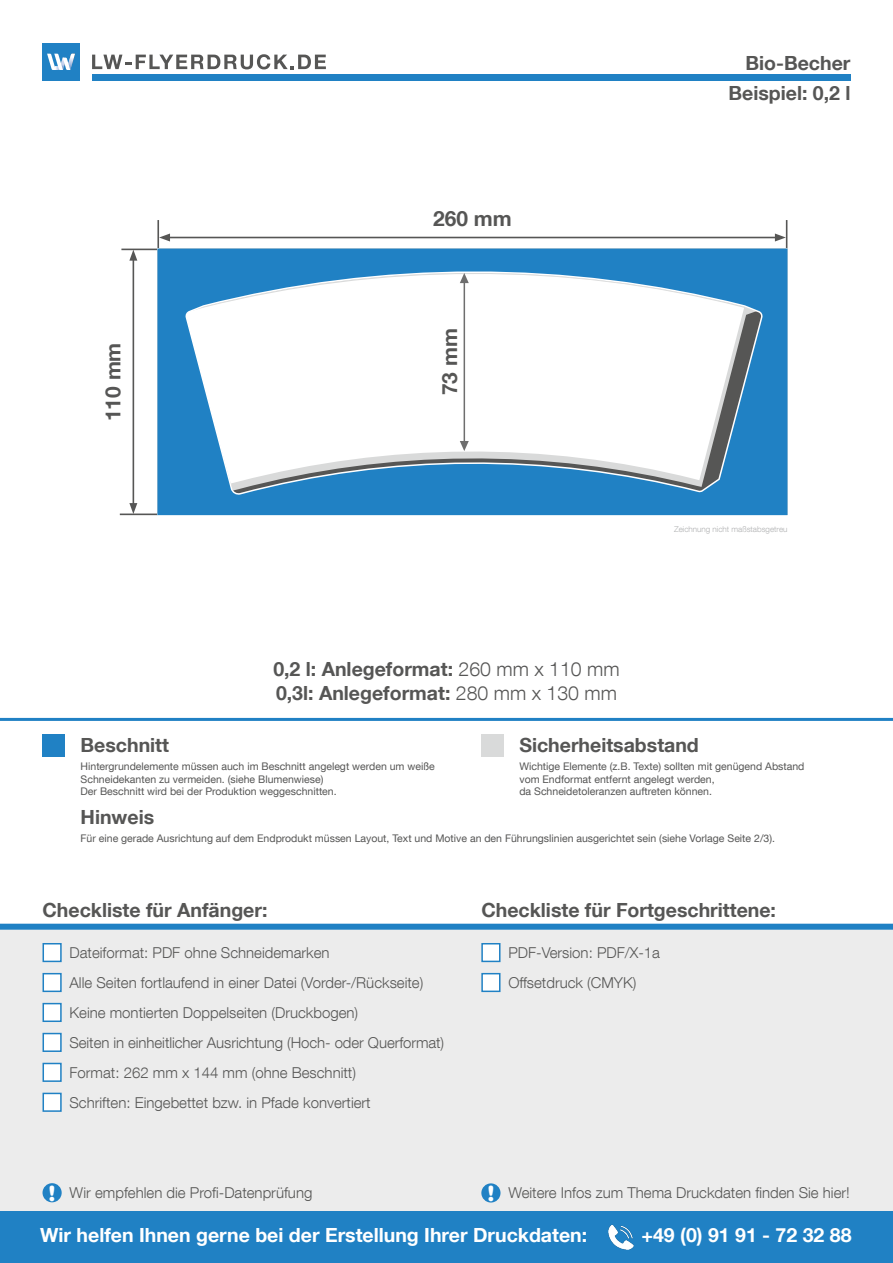
<style>
.page{position:relative;width:893px;height:1263px;background:#fff}
.page>*{position:absolute;margin:0;border:0;box-sizing:border-box;transform-origin:0 0}
.t1{font:900 21px "Helvetica Rounded";color:#fff}
.t2{font:700 20.85px "Helvetica Neue LT Com";color:#565655}
.t3{font:700 19.5px "Helvetica Neue LT Com";color:#565655}
.t4{font:700 19.5px "Helvetica Neue LT Com";color:#fff}
.t5{font:300 15px "Helvetica Neue LT Com";color:#565655}
.t6{font:10.5px/12.6px "Helvetica Neue LT Com";color:#565655}
.t7{font:300 8.1px "Helvetica Neue LT Com";color:#b1b2b3}
.s1{font-weight:300}
</style>
<div class="page">
<div style="left:0;top:927px;width:893px;height:309px;background:#ececec"></div>
<div style="left:0;top:924px;width:893px;height:6px;background:#2081c4"></div>
<hr style="left:0;top:718px;width:893px;height:3px;background:#2081c4">
<div style="left:43px;top:943px;width:19px;height:19px;background:#fff;border:2px solid #2081c4"></div>
<div style="left:481px;top:943px;width:19px;height:19px;background:#fff;border:2px solid #2081c4"></div>
<div style="left:43px;top:973px;width:19px;height:19px;background:#fff;border:2px solid #2081c4"></div>
<div style="left:481px;top:973px;width:19px;height:19px;background:#fff;border:2px solid #2081c4"></div>
<div style="left:43px;top:1003px;width:19px;height:19px;background:#fff;border:2px solid #2081c4"></div>
<div style="left:43px;top:1033px;width:19px;height:19px;background:#fff;border:2px solid #2081c4"></div>
<div style="left:43px;top:1063px;width:19px;height:19px;background:#fff;border:2px solid #2081c4"></div>
<div style="left:43px;top:1093px;width:19px;height:19px;background:#fff;border:2px solid #2081c4"></div>
<div style="left:43px;top:1183px;width:19px;height:19px;background:#2081c4;border-radius:50%"></div>
<div style="left:481px;top:1183px;width:19px;height:19px;background:#2081c4;border-radius:50%"></div>
<div style="left:0;top:1212px;width:893px;height:51px;background:#2081c4"></div>
<img style="left:608px;top:1224px;width:26px;height:26px">
<hr style="left:121px;top:249px;width:38px;height:1px;background:#565655">
<hr style="left:786px;top:220px;width:1px;height:38px;background:#565655">
<hr style="left:120px;top:513px;width:37px;height:2px;background:#565655">
<hr style="left:157px;top:220px;width:2px;height:38px;background:#565655">
<hr style="left:133px;top:258px;width:1px;height:248px;background:#565655">
<svg style="left:129px;top:250px;width:8px;height:11px"></svg>
<svg style="left:129px;top:503px;width:8px;height:11px"></svg>
<hr style="left:167px;top:237px;width:610px;height:1px;background:#565655">
<svg style="left:775px;top:233px;width:11px;height:8px"></svg>
<svg style="left:159px;top:233px;width:11px;height:8px"></svg>
<div style="left:92px;top:74px;width:758px;height:6px;background:#2081c4"></div>
<svg style="left:92px;top:54px;width:234px;height:15px"></svg>
<div style="left:43px;top:43px;width:37px;height:37px;background:#2081c4"></div>
<svg style="left:47px;top:54px;width:28px;height:16px"></svg>
<div style="left:157px;top:249px;width:630px;height:266px;background:#2081c4"></div>
<svg style="left:184px;top:261px;width:579px;height:234px"></svg>
<hr style="left:464px;top:282px;width:1px;height:160px;background:#6e6e6e">
<svg style="left:460px;top:273px;width:9px;height:10px"></svg>
<svg style="left:460px;top:441px;width:9px;height:10px"></svg>
<div style="left:43px;top:735px;width:22px;height:22px;background:#2081c4"></div>
<div style="left:481px;top:735px;width:22px;height:22px;background:#d9dada"></div>
<p class="t2" style="left:100px;top:421px;width:80px;rotate:-90deg">110 mm</p>
<p class="t2" style="left:433px;top:206px;width:80px">260 mm</p>
<p class="t2" style="left:437px;top:395px;width:68px;rotate:-90deg">73 mm</p>
<p class="t3" style="left:273px;top:657px;width:348px">0,2 l: Anlegeformat: <span class="s1">260 mm x 110 mm</span></p>
<p class="t3" style="left:276px;top:680px;width:342px">0,3l: Anlegeformat: <span class="s1">280 mm x 130 mm</span></p>
<p class="t3" style="left:745px;top:51px;width:107px">Bio-Becher</p>
<p class="t3" style="left:728px;top:81px;width:123px">Beispiel: 0,2 l</p>
<p class="t7" style="left:674px;top:524px;width:115px">Zeichnung nicht maßstabsgetreu</p>
<p class="t3" style="left:81px;top:733px;width:90px">Beschnitt</p>
<p class="t6" style="left:81px;top:760px;width:356px">Hintergrundelemente müssen auch im Beschnitt angelegt werden um weiße<br>Schneidekanten zu vermeiden. (siehe Blumenwiese)<br>Der Beschnitt wird bei der Produktion weggeschnitten.</p>
<p class="t3" style="left:519px;top:733px;width:181px">Sicherheitsabstand</p>
<p class="t6" style="left:519px;top:760px;width:287px">Wichtige Elemente (z.B. Texte) sollten mit genügend Abstand</p>
<p class="t6" style="left:519px;top:772px;width:197px">vom Endformat entfernt angelegt werden,</p>
<p class="t6" style="left:519px;top:785px;width:194px">da Schneidetoleranzen auftreten können.</p>
<p class="t3" style="left:81px;top:805px;width:75px">Hinweis</p>
<p class="t6" style="left:81px;top:832px;width:696px">Für eine gerade Ausrichtung auf dem Endprodukt müssen Layout, Text und Motive an den Führungslinien ausgerichtet sein (siehe Vorlage Seite 2/3).</p>
<p class="t3" style="left:43px;top:897px;width:226px">Checkliste für Anfänger:</p>
<p class="t3" style="left:481px;top:897px;width:296px">Checkliste für Fortgeschrittene:</p>
<p class="t3" style="left:43px;top:942px;width:144px">DATEIAUFBAU:</p>
<p class="t3" style="left:495px;top:933px;width:144px">DATEIAUFBAU:</p>
<p class="t5" style="left:70px;top:943px;width:262px">Dateiformat: PDF ohne Schneidemarken</p>
<p class="t5" style="left:70px;top:973px;width:355px">Alle Seiten fortlaufend in einer Datei (Vorder-/Rückseite)</p>
<p class="t5" style="left:70px;top:1003px;width:290px">Keine montierten Doppelseiten (Druckbogen)</p>
<p class="t5" style="left:70px;top:1033px;width:376px">Seiten in einheitlicher Ausrichtung (Hoch- oder Querformat)</p>
<p class="t5" style="left:70px;top:1063px;width:288px">Format: 262 mm x 144 mm (ohne Beschnitt)</p>
<p class="t5" style="left:70px;top:1093px;width:303px">Schriften: Eingebettet bzw. in Pfade konvertiert</p>
<p class="t5" style="left:508px;top:943px;width:153px">PDF-Version: PDF/X-1a</p>
<p class="t5" style="left:508px;top:973px;width:130px">Offsetdruck (CMYK)</p>
<p class="t1" style="left:48px;top:1180px;width:9px">!</p>
<p class="t1" style="left:487px;top:1180px;width:9px">!</p>
<p class="t5" style="left:508px;top:1183px;width:343px">Weitere Infos zum Thema Druckdaten finden Sie hier!</p>
<p class="t4" style="left:40px;top:1223px;width:549px">Wir helfen Ihnen gerne bei der Erstellung Ihrer Druckdaten:</p>
<p class="t4" style="left:641px;top:1223px;width:212px">+49 (0) 91 91 - 72 32 88</p>
<p class="t5" style="left:70px;top:1183px;width:244px">Wir empfehlen die Profi-Datenprüfung</p>
</div>
